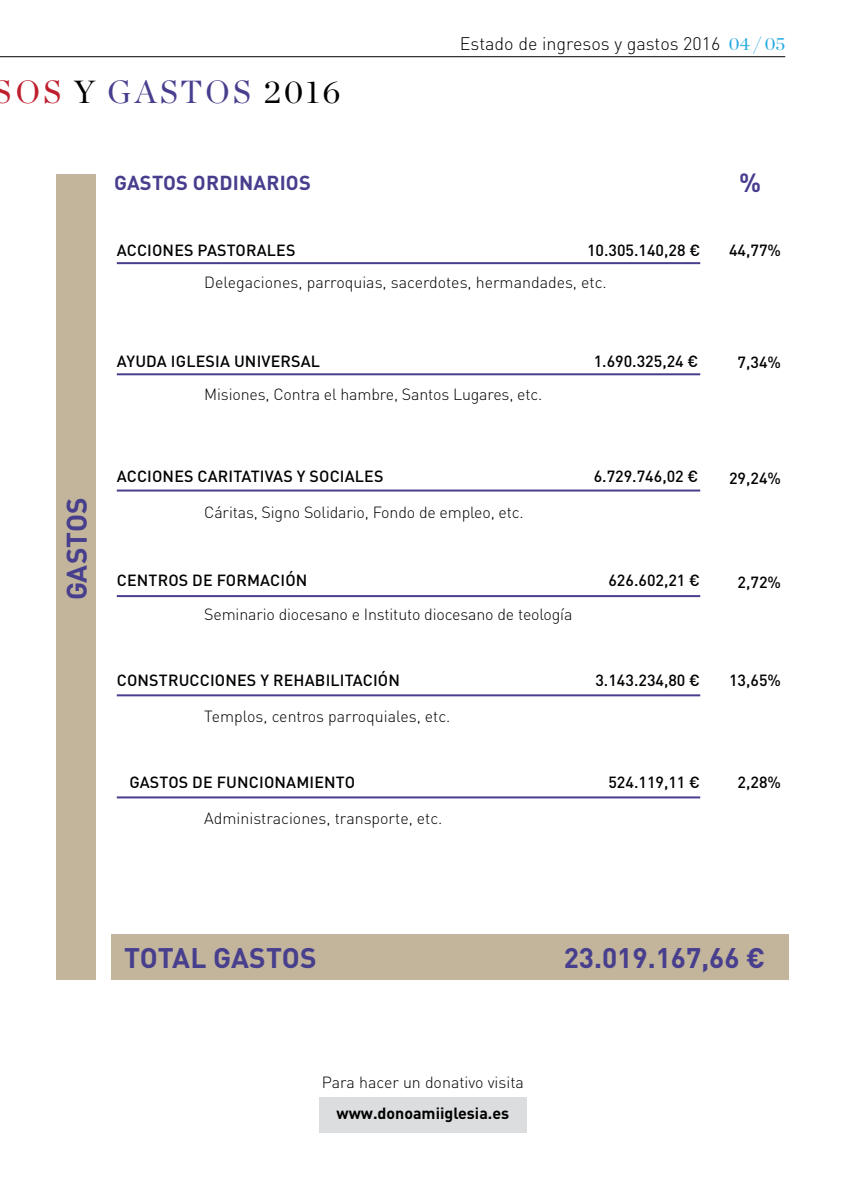
<style>
.page{position:relative;width:842px;height:1191px;background:#fff}
.page>*{position:absolute;margin:0;border:0;box-sizing:border-box;transform-origin:0 0}
.t1{font:32px "Chronicle Display";color:#473e8e}
.t2{font:32px "Chronicle Display";color:#000}
.t3{font:32px "Chronicle Display";color:#be1e2d}
.t4{font:700 28px "DIN Pro";color:#473e8e}
.t5{font:700 26px "DIN Pro";color:#473e8e}
.t6{font:700 20px "DIN Pro";letter-spacing:.01em;color:#473e8e}
.t7{font:300 18px "DIN Pro";color:#000}
.t8{font:300 16px "DIN Pro";letter-spacing:-.01em;color:#000}
.t9{font:500 16px "DIN Pro";letter-spacing:.01em;color:#000}
.t10{font:700 16px "DIN Pro";color:#000}
.s1{color:#000}
.s2{font-family:"Chronicle Display";font-weight:400;color:#27aae1}
</style>
<div class="page">
<hr style="left:0;top:56px;width:785px;height:1px;background:#000">
<hr style="left:117px;top:262px;width:583px;height:2px;background:#473e8e">
<hr style="left:117px;top:373px;width:583px;height:2px;background:#473e8e">
<hr style="left:117px;top:489px;width:583px;height:2px;background:#473e8e">
<hr style="left:117px;top:595px;width:583px;height:2px;background:#473e8e">
<hr style="left:117px;top:694px;width:583px;height:2px;background:#473e8e">
<hr style="left:117px;top:796px;width:583px;height:2px;background:#473e8e">
<div style="left:111px;top:934px;width:677px;height:45px;background:#c2b59b"></div>
<div style="left:56px;top:174px;width:39px;height:805px;background:#c2b59b"></div>
<div style="left:319px;top:1097px;width:207px;height:36px;background:#dcddde"></div>
<h1 class="t3" style="left:-112px;top:67px;width:26px">OS</h1>
<h1 class="t1" style="left:74px;top:67px;width:86px"><span class="s1">Y</span> GASTOS</h1>
<h1 class="t2" style="left:263px;top:67px;width:79px">2016</h1>
<p class="t6" style="left:114px;top:170px;width:39px">gastos</p>
<p class="t6" style="left:193px;top:170px;width:98px">ordinarios</p>
<p class="t7" style="left:460px;top:31px;width:327px">Estado de ingresos y gastos 2016 <span class="s2">04 / 05</span></p>
<h3 class="t5" style="left:739px;top:165px;width:24px">%</h3>
<h2 class="t4" style="left:58px;top:600px;width:105px;rotate:-90deg">GASTOS</h2>
<p class="t9" style="left:117px;top:239px;width:11px">ACC</p>
<p class="t9" style="left:147px;top:239px;width:150px">IONES PASTORALES</p>
<p class="t9" style="left:587px;top:239px;width:115px">10.305.140,28 €</p>
<p class="t8" style="left:204px;top:271px;width:404px">Delegaciones, parroquias, sacerdotes, hermandades, etc.</p>
<p class="t9" style="left:117px;top:350px;width:205px">AYU DA IGLESIA U NIVERSAL</p>
<p class="t9" style="left:594px;top:350px;width:106px">1.690.325,24 €</p>
<p class="t8" style="left:204px;top:383px;width:340px">Misiones, Contra el hambre, Santos Lugares, etc.</p>
<p class="t9" style="left:117px;top:465px;width:268px">ACC IONES CARITATIVAS Y SOCIALES</p>
<p class="t9" style="left:594px;top:465px;width:106px">6.729.746,02 €</p>
<p class="t8" style="left:204px;top:501px;width:321px">Cáritas, Signo Solidario, Fondo de empleo, etc.</p>
<p class="t9" style="left:117px;top:570px;width:192px">CENTROS DE FORMACIÓN</p>
<p class="t9" style="left:608px;top:570px;width:93px">626.602,21 €</p>
<p class="t8" style="left:204px;top:603px;width:370px">Seminario diocesano e Instituto diocesano de teología</p>
<p class="t9" style="left:117px;top:669px;width:73px">CONSTRUCC</p>
<p class="t9" style="left:210px;top:669px;width:191px">IONES Y REHABILITACIÓN</p>
<p class="t9" style="left:595px;top:669px;width:106px">3.143.234,80 €</p>
<p class="t8" style="left:204px;top:705px;width:248px">Templos, centros parroquiales, etc.</p>
<p class="t9" style="left:129px;top:771px;width:227px">GASTOS DE FU NCIONAMIENTO</p>
<p class="t9" style="left:608px;top:771px;width:93px">524.119,11 €</p>
<p class="t8" style="left:204px;top:807px;width:240px">Administraciones, transporte, etc.</p>
<p class="t9" style="left:729px;top:239px;width:53px">44,77%</p>
<p class="t9" style="left:738px;top:351px;width:45px">7,34%</p>
<p class="t9" style="left:729px;top:467px;width:53px">29,24%</p>
<p class="t9" style="left:738px;top:571px;width:45px">2,72%</p>
<p class="t9" style="left:729px;top:669px;width:53px">13,65%</p>
<p class="t9" style="left:738px;top:771px;width:45px">2,28%</p>
<h2 class="t4" style="left:124px;top:939px;width:194px">TOTAL GASTOS</h2>
<h2 class="t4" style="left:564px;top:939px;width:203px">23.019.167,66 €</h2>
<p class="t8" style="left:322px;top:1071px;width:203px">Para hacer un donativo visita</p>
<p class="t10" style="left:337px;top:1102px;width:174px">www.donoamiiglesia.es</p>
</div>
